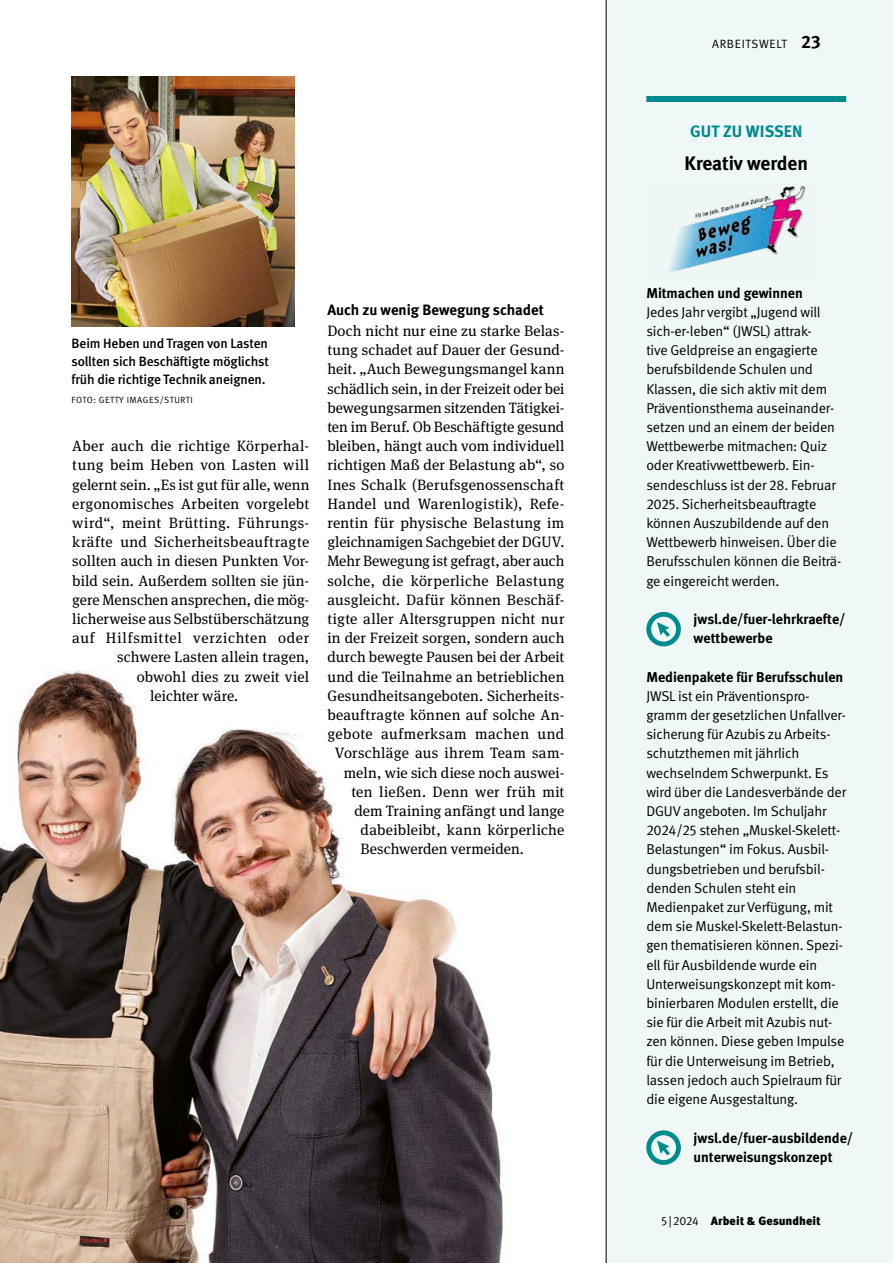
<style>
.page{position:relative;width:893px;height:1263px;background:#fff}
.page>*{position:absolute;margin:0;border:0;box-sizing:border-box;transform-origin:0 0}
.t1{font:700 19.5px "DGUV Meta";color:#000}
.t2{font:700 16.5px "DGUV Meta";letter-spacing:.01em;color:#008b8d}
.t3{font:15px "DGUV Meta Serif";letter-spacing:.01em;color:#000}
.t4{font:15px "DGUV Meta Serif";letter-spacing:.04em;color:#000}
.t5{font:15px "DGUV Meta Serif";letter-spacing:.05em;color:#000}
.t6{font:700 15px "DGUV Meta";color:#000}
.t7{font:15px "DGUV Meta Serif";letter-spacing:.03em;color:#000}
.t8{font:14.25px/19.2px "DGUV Meta";letter-spacing:-.01em;color:#000}
.t9{font:700 14.25px/19.2px "DGUV Meta";color:#000}
.t10{font:500 13.5px/18px "DGUV Meta";letter-spacing:-.01em;color:#000;text-align:justify}
.t11{font:900 12px "Meta Pro";color:#000}
.t12{font:12px "DGUV Meta";letter-spacing:.06em;color:#000}
.t13{font:9px "DGUV Meta";letter-spacing:.06em;color:#000}
.s1{font-weight:700;font-size:18px}
.s2{font-family:"DGUV Meta";font-weight:400}
</style>
<div class="page">
<img style="left:0;top:670px;width:504px;height:593px">
<div style="left:606px;top:0;width:287px;height:1263px;background:#f0f8f7"></div>
<div style="left:646px;top:96px;width:200px;height:6px;background:#008b8d"></div>
<hr style="left:606px;top:0;width:1px;height:1263px;background:#000">
<svg style="left:646px;top:612px;width:35px;height:34px"></svg>
<img style="left:668px;top:185px;width:138px;height:87px">
<img style="left:72px;top:77px;width:222px;height:249px">
<svg style="left:646px;top:1130px;width:35px;height:35px"></svg>
<p class="t10" style="left:72px;top:334px;width:199px">Beim Heben und Tragen von Lasten sollten sich Beschäftigte möglichst früh die richtige Technik aneignen.</p>
<p class="t13" style="left:72px;top:394px;width:123px">FOTO: GETTY IMAGES/STURTI</p>
<p class="t3" style="left:72px;top:437px;width:239px">Aber auch die richtige Körperhal-</p>
<p class="t3" style="left:72px;top:457px;width:239px">tung beim Heben von Lasten will</p>
<p class="t3" style="left:72px;top:476px;width:239px">gelernt sein. „Es ist gut für alle, wenn</p>
<p class="t3" style="left:72px;top:495px;width:238px">ergonomisches Arbeiten vorgelebt</p>
<p class="t4" style="left:72px;top:514px;width:237px">wird“, meint Brütting. Führungs-</p>
<p class="t3" style="left:72px;top:533px;width:239px">kräfte und Sicherheitsbeauftragte</p>
<p class="t3" style="left:72px;top:553px;width:239px">sollten auch in diesen Punkten Vor-</p>
<p class="t3" style="left:72px;top:572px;width:239px">bild sein. Außerdem sollten sie jün-</p>
<p class="t3" style="left:72px;top:591px;width:237px">gere Menschen ansprechen, die mög-</p>
<p class="t3" style="left:72px;top:610px;width:239px">licherweise aus Selbstüberschätzung</p>
<p class="t5" style="left:72px;top:629px;width:239px">auf Hilfsmittel verzichten oder</p>
<p class="t3" style="left:117px;top:649px;width:194px">schwere Lasten allein tragen,</p>
<p class="t3" style="left:137px;top:668px;width:174px">obwohl dies zu zweit viel</p>
<p class="t3" style="left:150px;top:687px;width:90px">leichter wäre.</p>
<p class="t6" style="left:327px;top:301px;width:218px">Auch zu wenig Bewegung schadet</p>
<p class="t3" style="left:327px;top:322px;width:238px">Doch nicht nur eine zu starke Belas-</p>
<p class="t3" style="left:327px;top:341px;width:238px">tung schadet auf Dauer der Gesund-</p>
<p class="t3" style="left:327px;top:361px;width:238px">heit. „Auch Bewegungsmangel kann</p>
<p class="t3" style="left:327px;top:380px;width:238px">schädlich sein, in der Freizeit oder bei</p>
<p class="t3" style="left:327px;top:399px;width:239px">bewegungsarmen sitzenden Tätigkei-</p>
<p class="t3" style="left:327px;top:418px;width:239px">ten im Beruf. Ob Beschäftigte gesund</p>
<p class="t3" style="left:327px;top:437px;width:238px">bleiben, hängt auch vom individuell</p>
<p class="t3" style="left:327px;top:457px;width:239px">richtigen Maß der Belastung ab“, so</p>
<p class="t3" style="left:327px;top:476px;width:239px">Ines Schalk (Berufsgenossenschaft</p>
<p class="t3" style="left:327px;top:495px;width:238px">Handel und Warenlogistik), Refe-</p>
<p class="t3" style="left:327px;top:514px;width:238px">rentin für physische Belastung im</p>
<p class="t3" style="left:327px;top:533px;width:238px">gleichnamigen Sachgebiet der DGUV.</p>
<p class="t3" style="left:327px;top:553px;width:238px">Mehr Bewegung ist gefragt, aber auch</p>
<p class="t3" style="left:327px;top:572px;width:239px">solche, die körperliche Belastung</p>
<p class="t3" style="left:327px;top:591px;width:238px">ausgleicht. Dafür können Beschäf-</p>
<p class="t3" style="left:327px;top:610px;width:239px">tigte aller Altersgruppen nicht nur</p>
<p class="t3" style="left:327px;top:629px;width:238px">in der Freizeit sorgen, sondern auch</p>
<p class="t3" style="left:327px;top:649px;width:239px">durch bewegte Pausen bei der Arbeit</p>
<p class="t3" style="left:327px;top:668px;width:239px">und die Teilnahme an betrieblichen</p>
<p class="t3" style="left:327px;top:687px;width:238px">Gesundheitsangeboten. Sicherheits-</p>
<p class="t3" style="left:327px;top:706px;width:238px">beauftragte können auf solche An-</p>
<p class="t7" style="left:327px;top:725px;width:239px">gebote aufmerksam machen und</p>
<p class="t3" style="left:335px;top:745px;width:231px">Vorschläge aus ihrem Team sam-</p>
<p class="t3" style="left:344px;top:764px;width:222px">meln, wie sich diese noch auswei-</p>
<p class="t3" style="left:351px;top:783px;width:215px">ten ließen. Denn wer früh mit</p>
<p class="t3" style="left:354px;top:802px;width:211px">dem Training anfängt und lange</p>
<p class="t3" style="left:360px;top:821px;width:205px">dabeibleibt, kann körperliche</p>
<p class="t3" style="left:360px;top:841px;width:165px">Beschwerden vermeiden.</p>
<p class="t12" style="left:712px;top:37px;width:110px">ARBEITSWELT <span class="s1">23</span></p>
<p class="t2" style="left:690px;top:122px;width:114px">GUT ZU WISSEN</p>
<h1 class="t1" style="left:684px;top:151px;width:125px">Kreativ werden</h1>
<p class="t9" style="left:646px;top:283px;width:158px">Mitmachen und gewinnen</p>
<p class="t8" style="left:646px;top:303px;width:197px">Jedes Jahr vergibt „Jugend will sich-er-leben“ (JWSL) attrak-<br>tive Geldpreise an engagierte berufsbildende Schulen und<br>Klassen, die sich aktiv mit dem<br>Präventionsthema auseinander&shy;setzen und an einem der beiden<br>Wettbewerbe mitmachen: Quiz oder Kreativwettbewerb. Ein&shy;sendeschluss ist der 28. Februar<br>2025. Sicherheitsbeauftragte können Auszubildende auf den<br>Wettbewerb hinweisen. Über die<br>Berufsschulen können die Beiträ&shy;ge eingereicht werden.</p>
<p class="t9" style="left:694px;top:610px;width:153px">jwsl.de/fuer-lehrkraefte/ wettbewerbe</p>
<p class="t9" style="left:646px;top:667px;width:198px">Medienpakete für Berufsschulen</p>
<p class="t8" style="left:646px;top:687px;width:202px">JWSL ist ein Präventionspro&shy;gramm der gesetzlichen Unfallver&shy;sicherung für Azubis zu Arbeits&shy;schutzthemen mit jährlich wechselndem Schwerpunkt. Es wird über die Landesverbände der<br>DGUV angeboten. Im Schuljahr<br>2024/25 stehen „Muskel-Skelett-<br>Belastungen“ im Fokus. Ausbil&shy;dungsbetrieben und berufsbil&shy;denden Schulen steht ein<br>Medienpaket zur Verfügung, mit dem sie Muskel-Skelett-Belastun&shy;gen thematisieren können. Spezi&shy;ell für Ausbildende wurde ein<br>Unterweisungskonzept mit kom&shy;binierbaren Modulen erstellt, die sie für die Arbeit mit Azubis nut&shy;zen können. Diese geben Impulse für die Unterweisung im Betrieb, lassen jedoch auch Spielraum für die eigene Ausgestaltung.</p>
<p class="t9" style="left:694px;top:1128px;width:161px">jwsl.de/fuer-ausbildende/ unterweisungskonzept</p>
<p class="t11" style="left:661px;top:1213px;width:161px"><span class="s2">5 |2024</span> Arbeit &amp; Gesundheit</p>
</div>
